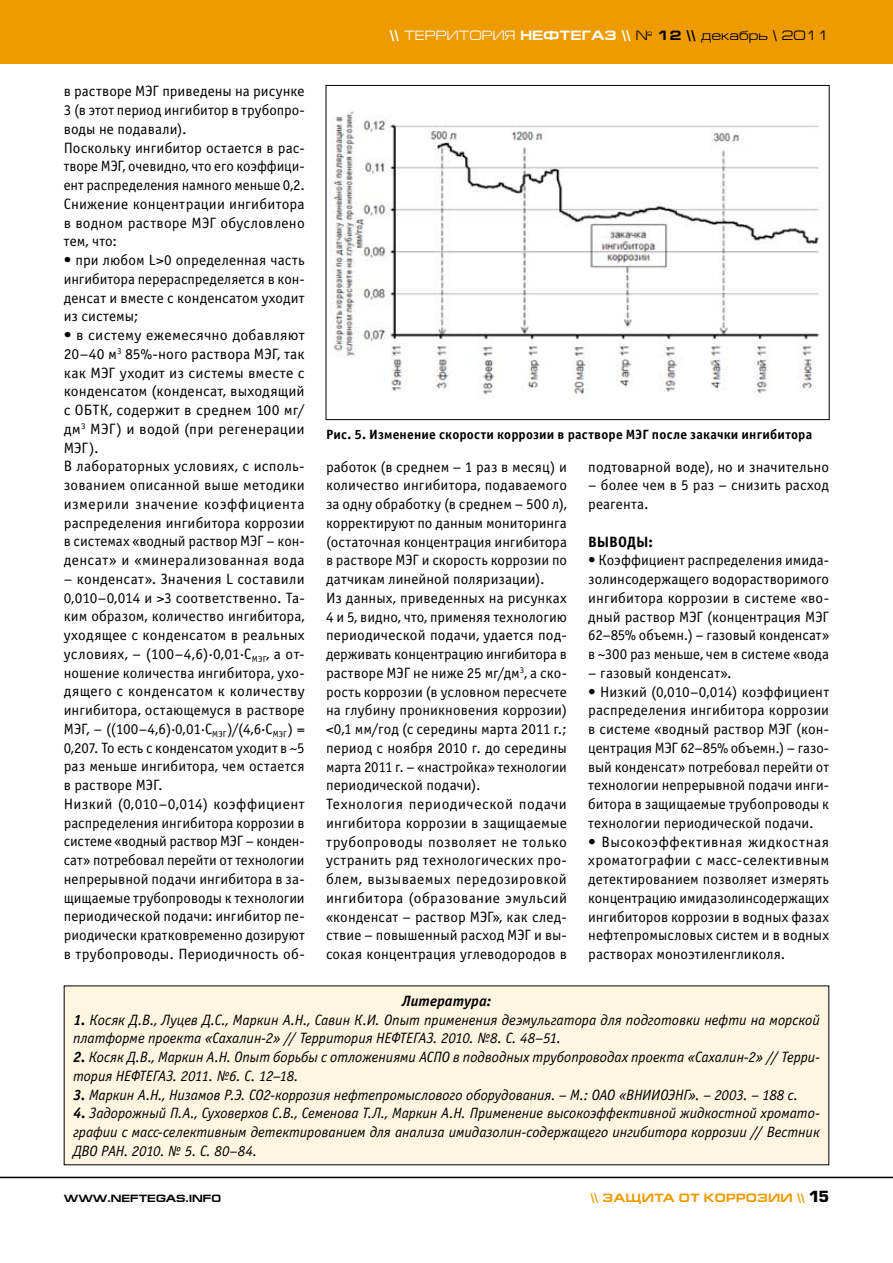
<style>
.page{position:relative;width:893px;height:1263px;background:#fff}
.page>*{position:absolute;margin:0;border:0;box-sizing:border-box;transform-origin:0 0}
.t1{font:15px/18.8px "Officina Sans C";letter-spacing:.005em;color:#000}
.t2{font:italic 15px/18.8px "Officina Sans C";letter-spacing:-.005em;color:#000}
.t3{font:15px/18.8px "Officina Sans C";letter-spacing:.005em;color:#000;scale:1.06 1}
.t4{font:italic 700 15px "Officina Sans C";letter-spacing:.005em;color:#000}
.t5{font:700 15px "Officina Sans C";letter-spacing:-.005em;color:#000}
.t6{font:700 13.5px "Officina Sans C";letter-spacing:.015em;color:#000}
.t7{font:13.5px "Europe Ext";color:#000}
.t8{font:700 12px "Europe Ext";letter-spacing:.025em;color:#ee9b00}
.t9{font:700 10.5px "Europe Ext";color:#000}
.s1{font-weight:700;color:#fff}
.s2{color:#fff}
.s3{font-weight:700}
.s4{font-family:"Europe";font-size:15px;color:#000}
</style>
<div class="page">
<div style="left:0;top:0;width:893px;height:64px;background:#ee9b00"></div>
<hr style="left:0;top:1177px;width:893px;height:1px;background:#000">
<div style="left:64px;top:986px;width:765px;height:179px;background:#fff6e1"></div>
<img style="left:330px;top:111px;width:490px;height:288px">
<p class="t1" style="left:64px;top:82px;width:242px">в растворе МЭГ приведены на рисунке<br>3 (в этот период ингибитор в трубопро&shy;воды не подавали).<br>Поскольку ингибитор остается в рас&shy;творе МЭГ, очевидно, что его коэффици&shy;ент распределения намного меньше 0,2.<br>Снижение концентрации ингибитора в водном растворе МЭГ обусловлено тем, что:</p>
<p class="t1" style="left:64px;top:251px;width:242px;text-align:justify">• при любом L&gt;0 определенная часть ингибитора перераспределяется в кон&shy;денсат и вместе с конденсатом уходит из системы;</p>
<p class="t3" style="left:64px;top:326px;width:229px">• в систему ежемесячно добавляют<br>20–40 м<sup>3</sup> 85%-ного раствора МЭГ, так как МЭГ уходит из системы вместе с конденсатом (конденсат, выходящий с ОБТК, содержит в среднем 100 мг/ дм<sup>3</sup> МЭГ) и водой (при регенерации<br>МЭГ).<br>В лабораторных условиях, с исполь&shy;зованием описанной выше методики измерили значение коэффициента распределения ингибитора коррозии в системах «водный раствор МЭГ – кон&shy;денсат» и «минерализованная вода</p>
<p class="t1" style="left:64px;top:570px;width:242px">– конденсат». Значения L составили 0,010–0,014 и &gt;3 соответственно. Та&shy;ким образом, количество ингибитора, уходящее с конденсатом в реальных условиях, – (100–4,6).0,01.C<sub>МЭГ</sub>, а от&shy;ношение количества ингибитора, ухо&shy;дящего с конденсатом к количеству ингибитора, остающемуся в растворе МЭГ, – ((100–4,6).0,01.C<sub>МЭГ</sub>)/(4,6.C<sub>МЭГ</sub>) = 0,207. То есть с конденсатом уходит в ~5 раз меньше ингибитора, чем остается в растворе МЭГ.<br>Низкий (0,010–0,014) коэффициент распределения ингибитора коррозии в системе «водный раствор МЭГ – конден&shy;сат» потребовал перейти от технологии непрерывной подачи ингибитора в за&shy;щищаемые трубопроводы к технологии периодической подачи: ингибитор пе&shy;риодически кратковременно дозируют в трубопроводы. Периодичность об-</p>
<p class="t7" style="left:390px;top:28px;width:441px"><span class="s1">\\</span> <span class="s2">ТЕРРИТОРИЯ</span> <span class="s1">НЕФТЕГАЗ \\</span> № <span class="s3">12 \\</span> декабрь \ 2011</p>
<p class="t6" style="left:326px;top:427px;width:488px">Рис. 5. Изменение скорости коррозии в растворе МЭГ после закачки ингибитора</p>
<p class="t1" style="left:326px;top:457px;width:243px">работок (в среднем – 1 раз в месяц) и количество ингибитора, подаваемого за одну обработку (в среднем – 500 л), корректируют по данным мониторинга (остаточная концентрация ингибитора в растворе МЭГ и скорость коррозии по датчикам линейной поляризации).<br>Из данных, приведенных на рисунках 4 и 5, видно, что, применяя технологию периодической подачи, удается под&shy;держивать концентрацию ингибитора в растворе МЭГ не ниже 25 мг/дм<sup>3</sup>, а ско&shy;рость коррозии (в условном пересчете на глубину проникновения коррозии) &lt;0,1 мм/год (с середины марта 2011 г.; период с ноября 2010 г. до середины марта 2011 г. – «настройка» технологии периодической подачи).<br>Технология периодической подачи ингибитора коррозии в защищаемые трубопроводы позволяет не только устранить ряд технологических про&shy;блем, вызываемых передозировкой ингибитора (образование эмульсий «конденсат – раствор МЭГ», как след&shy;ствие – повышенный расход МЭГ и вы&shy;сокая концентрация углеводородов в</p>
<p class="t1" style="left:588px;top:457px;width:242px">подтоварной воде), но и значительно</p>
<p class="t1" style="left:588px;top:476px;width:242px">– более чем в 5 раз – снизить расход реагента.</p>
<p class="t5" style="left:588px;top:533px;width:66px">Выводы:</p>
<p class="t1" style="left:588px;top:551px;width:242px;text-align:justify">• Коэффициент распределения имида&shy;золинсодержащего водорастворимого ингибитора коррозии в системе «во&shy;дный раствор МЭГ (концентрация МЭГ 62–85% объемн.) – газовый конденсат» в ~300 раз меньше, чем в системе «вода</p>
<p class="t1" style="left:588px;top:664px;width:145px">– газовый конденсат».</p>
<p class="t1" style="left:588px;top:682px;width:242px;text-align:justify">• Низкий (0,010–0,014) коэффициент распределения ингибитора коррозии в системе «водный раствор МЭГ (кон&shy;центрация МЭГ 62–85% объемн.) – газо&shy;вый конденсат» потребовал перейти от технологии непрерывной подачи инги&shy;битора в защищаемые трубопроводы к технологии периодической подачи.</p>
<p class="t1" style="left:588px;top:832px;width:242px;text-align:justify">• Высокоэффективная жидкостная хроматографии с масс-селективным детектированием позволяет измерять концентрацию имидазолинсодержащих ингибиторов коррозии в водных фазах нефтепромысловых систем и в водных растворах моноэтиленгликоля.</p>
<p class="t4" style="left:402px;top:992px;width:91px">Литература:</p>
<p class="t2" style="left:73px;top:1010px;width:748px"><span class="s3">1.</span> Косяк Д.В., Луцев Д.С., Маркин А.Н., Савин К.И. Опыт применения деэмульгатора для подготовки нефти на морской платформе проекта «Сахалин-2» // Территория НЕФТЕГАЗ. 2010. №8. С. 48–51.</p>
<p class="t2" style="left:73px;top:1048px;width:748px"><span class="s3">2.</span> Косяк Д.В., Маркин А.Н. Опыт борьбы с отложениями АСПО в подводных трубопроводах проекта «Сахалин-2» // Терри&shy;тория НЕФТЕГАЗ. 2011. №6. С. 12–18.</p>
<p class="t2" style="left:73px;top:1085px;width:727px"><span class="s3">3.</span> Маркин А.Н., Низамов Р.Э. СО2-коррозия нефтепромыслового оборудования. – М.: ОАО «ВНИИОЭНГ». – 2003. – 188 с.</p>
<p class="t2" style="left:73px;top:1104px;width:748px;text-align:justify"><span class="s3">4.</span> Задорожный П.А., Суховерхов С.В., Семенова Т.Л., Маркин А.Н. Применение высокоэффективной жидкостной хромато&shy;графии с масс-селективным детектированием для анализа имидазолин-содержащего ингибитора коррозии // Вестник ДВО РАН. 2010. № 5. С. 80–84.</p>
<p class="t9" style="left:64px;top:1193px;width:159px">WWW.NEFTEGAS.INFO</p>
<p class="t8" style="left:590px;top:1191px;width:240px">\\ защита от коррозии \\ <span class="s4">15</span></p>
</div>
